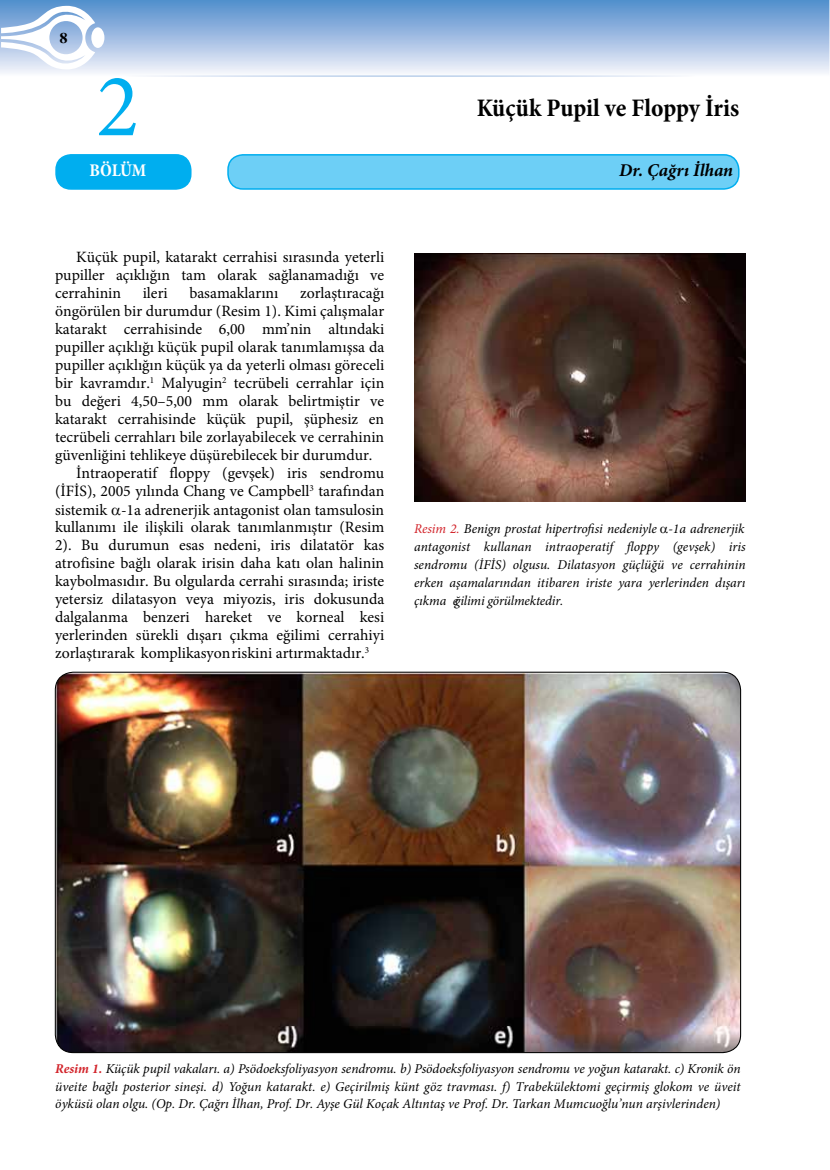
<style>
.page{position:relative;width:830px;height:1170px;background:#fff}
.page>*{position:absolute;margin:0;border:0;box-sizing:border-box;transform-origin:0 0}
.t1{font:90px "Minion Pro";color:#00aeef}
.t2{font:700 condensed 25.5px "Minion Pro";color:#000}
.t3{font:italic 700 18px "Minion Pro";letter-spacing:.005em;color:#000}
.t4{font:700 condensed 18px "Minion Pro";letter-spacing:-.01em;color:#fff}
.t5{font:15.75px/18px "Minion Pro";color:#000;text-align:justify}
.t6{font:700 14.85px "Times New Roman";color:#000;scale:1.11 1}
.t7{font:italic 13.5px/18px "Minion Pro";color:#000;text-align:justify}
.s1{color:#d2232a}
.s2{font-weight:700;color:#d2232a}
</style>
<div class="page">
<img style="left:0;top:0;width:828px;height:76px">
<svg style="left:1px;top:5px;width:94px;height:65px"></svg>
<div style="left:91px;top:27px;width:13px;height:21px;background:#fff;border-radius:50%"></div>
<div style="left:228px;top:155px;width:510px;height:34px;background:#6dcff6;border-radius:15px"></div>
<div style="left:227px;top:154px;width:512px;height:36px;border:2px solid #00aeef;border-radius:15px"></div>
<div style="left:56px;top:155px;width:135px;height:34px;background:#00aeef;border-radius:15px"></div>
<div style="left:55px;top:154px;width:136px;height:36px;border:2px solid #00aeef;border-radius:15px"></div>
<img style="left:414px;top:253px;width:331px;height:248px">
<img style="left:55px;top:672px;width:685px;height:380px">
<p class="t6" style="left:60px;top:28px;width:9px">8</p>
<h1 class="t1" style="left:96px;top:46px;width:45px">2</h1>
<p class="t4" style="left:89px;top:158px;width:58px">BÖLÜM</p>
<p class="t3" style="left:619px;top:158px;width:115px">Dr. Çağrı İlhan</p>
<h2 class="t2" style="left:476px;top:90px;width:264px">Küçük Pupil ve Floppy İris</h2>
<p class="t5" style="left:55px;top:248px;width:330px;text-indent:21px">Küçük pupil, katarakt cerrahisi sırasında yeterli pupiller açıklığın tam olarak sağlanamadığı ve cerrahinin</p>
<p class="t5" style="left:143px;top:284px;width:26px">ileri</p>
<p class="t5" style="left:189px;top:284px;width:91px">basamaklarını</p>
<p class="t5" style="left:300px;top:284px;width:86px">zorlaştıracağı</p>
<p class="t5" style="left:55px;top:302px;width:330px">öngörülen bir durumdur (Resim 1). Kimi çalışmalar</p>
<p class="t5" style="left:55px;top:320px;width:330px">katarakt cerrahisinde 6,00 mm’nin altındaki</p>
<p class="t5" style="left:55px;top:338px;width:330px">pupiller açıklığı küçük pupil olarak tanımlamışsa da</p>
<p class="t5" style="left:55px;top:356px;width:330px">pupiller açıklığın küçük ya da yeterli olması göreceli</p>
<p class="t5" style="left:55px;top:374px;width:330px">bir kavramdır.<sup>1</sup> Malyugin<sup>2</sup> tecrübeli cerrahlar için</p>
<p class="t5" style="left:55px;top:392px;width:330px">bu değeri 4,50–5,00 mm olarak belirtmiştir ve</p>
<p class="t5" style="left:55px;top:410px;width:330px">katarakt cerrahisinde küçük pupil, şüphesiz en</p>
<p class="t5" style="left:55px;top:428px;width:330px">tecrübeli cerrahları bile zorlayabilecek ve cerrahinin</p>
<p class="t5" style="left:55px;top:446px;width:319px">güvenliğini tehlikeye düşürebilecek bir durumdur.</p>
<p class="t5" style="left:76px;top:464px;width:309px">İntraoperatif floppy (gevşek) iris sendromu</p>
<p class="t5" style="left:55px;top:482px;width:330px">(İFİS), 2005 yılında Chang ve Campbell<sup>3</sup> tarafından</p>
<p class="t5" style="left:55px;top:501px;width:330px">sistemik -1a adrenerjik antagonist olan tamsulosin</p>
<p class="t5" style="left:55px;top:518px;width:330px">kullanımı ile ilişkili olarak tanımlanmıştır (Resim 2). Bu durumun esas nedeni, iris dilatatör kas atrofisine bağlı olarak irisin daha katı olan halinin kaybolmasıdır. Bu olgularda cerrahi sırasında; iriste yetersiz dilatasyon veya miyozis, iris dokusunda dalgalanma benzeri hareket ve korneal kesi yerlerinden sürekli dışarı çıkma eğilimi cerrahiyi zorlaştırarak komplikasyonriskini artırmaktadır.<sup>3</sup></p>
<p class="t7" style="left:414px;top:519px;width:333px"><span class="s1">Resim 2.</span> Benign prostat hipertrofisi nedeniyle -1a adrenerjik antagonist kullanan intraoperatif floppy (gevşek) iris sendromu (İFİS) olgusu. Dilatasyon güçlüğü ve cerrahinin erken aşamalarından itibaren iriste yara yerlerinden dışarı çıkma eğilimi görülmektedir.</p>
<p class="t7" style="left:55px;top:1060px;width:686px;line-height:17.2px"><span class="s2">Resim 1.</span> Küçük pupil vakaları. a) Psödoeksfoliyasyon sendromu. b) Psödoeksfoliyasyon sendromu ve yoğun katarakt. c) Kronik ön üveite bağlı posterior sineşi. d) Yoğun katarakt. e) Geçirilmiş künt göz travması. f) Trabekülektomi geçirmiş glokom ve üveit öyküsü olan olgu. (Op. Dr. Çağrı İlhan, Prof. Dr. Ayşe Gül Koçak Altıntaş ve Prof. Dr. Tarkan Mumcuoğlu’nun arşivlerinden)</p>
</div>
